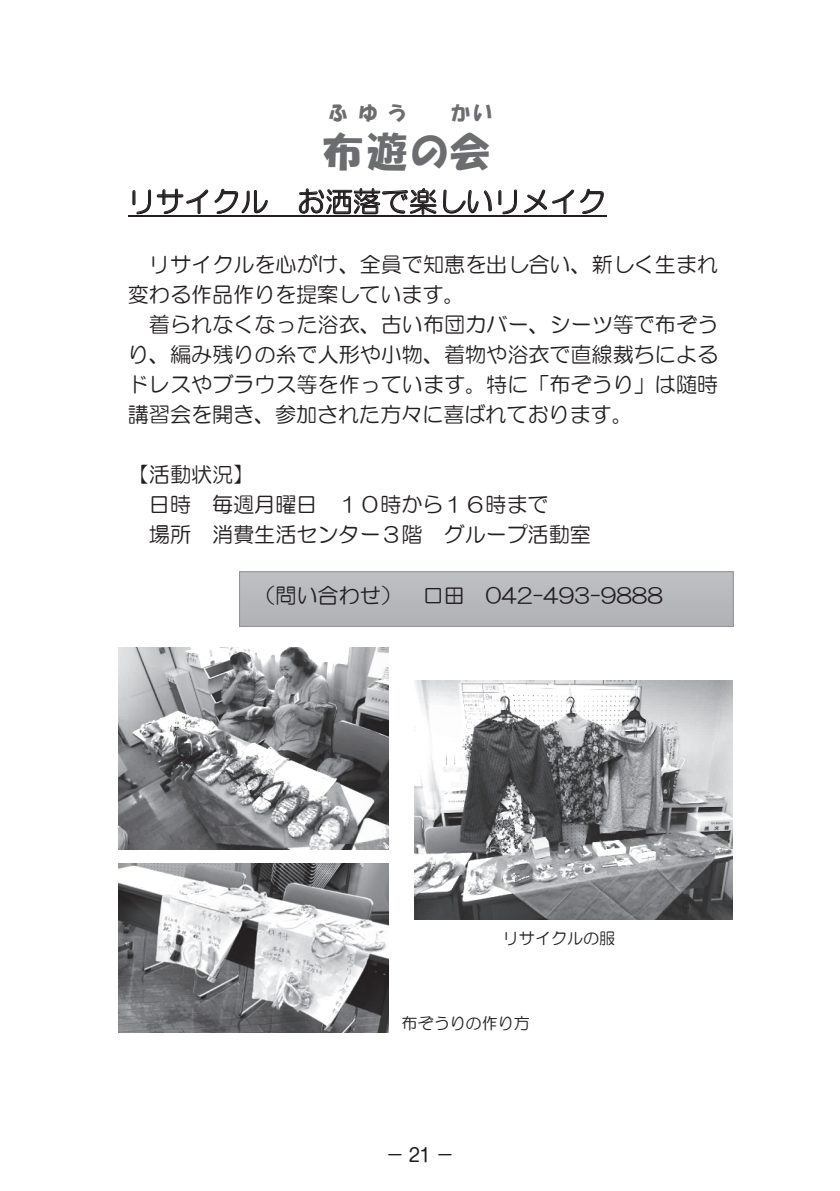
<style>
.page{position:relative;width:840px;height:1191px;background:#fff}
.page>*{position:absolute;margin:0;border:0;box-sizing:border-box;transform-origin:0 0}
.t1{font:40px "HGP Soei Kakupoptai";color:#6c6d70}
.t2{font:28px "HG Maru Gothic MPRO";color:#231f20}
.t3{font:21.2px/30px "HG Maru Gothic MPRO";color:#231f20}
.t4{font:20px "HGP Soei Kakupoptai";color:#6c6d70}
.t5{font:18.4px "Shin M Go Pro";color:#231f20}
.t6{font:16px "HG Maru Gothic MPRO";color:#231f20}
</style>
<div class="page">
<img style="left:414px;top:681px;width:318px;height:238px">
<hr style="left:128px;top:215px;width:478px;height:1px;background:#231f20">
<div style="left:239px;top:572px;width:493px;height:54px;background:#b8b9bc"></div>
<div style="left:239px;top:571px;width:494px;height:56px;border:1px solid #919396"></div>
<img style="left:118px;top:647px;width:270px;height:202px">
<img style="left:118px;top:863px;width:270px;height:169px">
<p class="t4" style="left:328px;top:103px;width:78px">ふゆう</p>
<p class="t4" style="left:451px;top:103px;width:42px">かい</p>
<h1 class="t1" style="left:323px;top:131px;width:168px">布遊の会</h1>
<h2 class="t2" style="left:128px;top:187px;width:479px">リサイクル お洒落で楽しいリメイク</h2>
<p class="t3" style="left:128px;top:249px;width:591px;text-indent:21px">リサイクルを心がけ、全員で知恵を出し合い、新しく生まれ変わる作品作りを提案しています。</p>
<p class="t3" style="left:128px;top:309px;width:591px;text-align:justify;text-indent:21px">着られなくなった浴衣、古い布団カバー、シーツ等で布ぞうり、編み残りの糸で人形や小物、着物や浴衣で直線裁ちによるドレスやブラウス等を作っています。特に「布ぞうり」は随時講習会を開き、参加された方々に喜ばれております。</p>
<p class="t3" style="left:149px;top:459px;width:443px;text-indent:-21px">【活動状況】<br>日時 毎週月曜日 １０時から１６時まで<br>場所 消費生活センター３階 グループ活動室</p>
<p class="t3" style="left:254px;top:580px;width:410px">（問い合わせ） 口田 042-493-9888</p>
<p class="t6" style="left:502px;top:929px;width:114px">リサイクルの服</p>
<p class="t6" style="left:401px;top:1014px;width:130px">布ぞうりの作り方</p>
<p class="t5" style="left:385px;top:1140px;width:70px">－21－</p>
</div>
